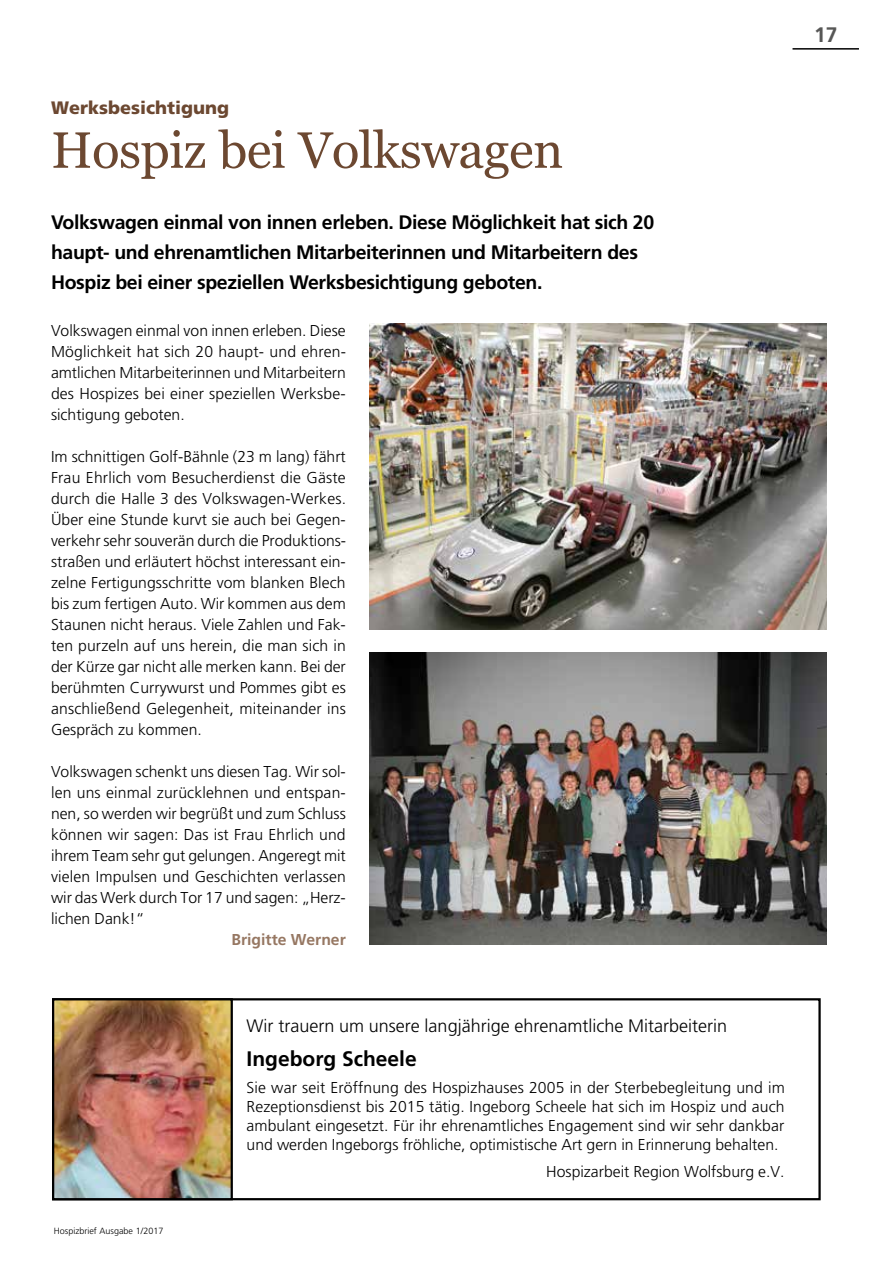
<style>
.page{position:relative;width:893px;height:1263px;background:#fff}
.page>*{position:absolute;margin:0;border:0;box-sizing:border-box;transform-origin:0 0}
.t1{font:51px "Georgia Pro";letter-spacing:-.01em;color:#6c4831}
.t2{font:700 21px "Frutiger LT";color:#000}
.t3{font:700 21px "Frutiger LT";color:#575756}
.t4{font:700 19.5px/30px "Frutiger LT";letter-spacing:-.02em;color:#000}
.t5{font:300 18px "Frutiger LT";color:#000}
.t6{font:900 18px "Frutiger LT";color:#6c4831}
.t7{font:300 15.75px/21px "Frutiger LT";color:#000;text-align:justify}
.t8{font:700 15.75px "Frutiger LT";color:#967762}
.t9{font:300 9px "Frutiger LT";color:#000}
</style>
<div class="page">
<hr style="left:792px;top:48px;width:67px;height:2px;background:#000">
<div style="left:52px;top:998px;width:769px;height:202px;border:2px solid #000"></div>
<img style="left:369px;top:324px;width:457px;height:305px">
<img style="left:369px;top:653px;width:457px;height:292px">
<img style="left:55px;top:1001px;width:175px;height:196px">
<div style="left:52px;top:998px;width:181px;height:202px;border:2px solid #000"></div>
<p class="t6" style="left:51px;top:97px;width:180px">Werksbesichtigung</p>
<h1 class="t1" style="left:51px;top:121px;width:514px">Hospiz bei Volkswagen</h1>
<p class="t4" style="left:51px;top:208px;width:605px">Volkswagen einmal von innen erleben. Diese Möglichkeit hat sich 20 haupt- und ehrenamtlichen Mitarbeiterinnen und Mitarbeitern des<br>Hospiz bei einer speziellen Werksbesichtigung geboten.</p>
<p class="t7" style="left:51px;top:320px;width:297px">Volkswagen einmal von innen erleben. Diese Möglichkeit hat sich 20 haupt- und ehren&shy;amtlichen Mitarbeiterinnen und Mitarbeitern des Hospizes bei einer speziellen Werksbe&shy;sichtigung geboten.</p>
<p class="t7" style="left:51px;top:446px;width:297px">Im schnittigen Golf-Bähnle (23 m lang) fährt Frau Ehrlich vom Besucherdienst die Gäste durch die Halle 3 des Volkswagen-Werkes.<br>Über eine Stunde kurvt sie auch bei Gegen&shy;verkehr sehr souverän durch die Produktions&shy;straßen und erläutert höchst interessant ein&shy;zelne Fertigungsschritte vom blanken Blech bis zum fertigen Auto. Wir kommen aus dem Staunen nicht heraus. Viele Zahlen und Fak&shy;ten purzeln auf uns herein, die man sich in der Kürze gar nicht alle merken kann. Bei der berühmten Currywurst und Pommes gibt es anschließend Gelegenheit, miteinander ins Gespräch zu kommen.</p>
<p class="t7" style="left:51px;top:761px;width:296px">Volkswagen schenkt uns diesen Tag. Wir sol&shy;len uns einmal zurücklehnen und entspan&shy;nen, so werden wir begrüßt und zum Schluss können wir sagen: Das ist Frau Ehrlich und ihrem Team sehr gut gelungen. Angeregt mit vielen Impulsen und Geschichten verlassen wir das Werk durch Tor 17 und sagen: „Herz&shy;lichen Dank!“</p>
<p class="t8" style="left:231px;top:930px;width:116px">Brigitte Werner</p>
<p class="t9" style="left:54px;top:1225px;width:111px">Hospizbrief Ausgabe 1/2017</p>
<p class="t5" style="left:247px;top:1015px;width:482px">Wir trauern um unsere langjährige ehrenamtliche Mitarbeiterin</p>
<h2 class="t2" style="left:247px;top:1046px;width:172px">Ingeborg Scheele</h2>
<p class="t7" style="left:247px;top:1078px;width:540px;line-height:18.9px">Sie war seit Eröffnung des Hospizhauses 2005 in der Sterbebegleitung und im Rezeptionsdienst bis 2015 tätig. Ingeborg Scheele hat sich im Hospiz und auch ambulant eingesetzt. Für ihr ehrenamtliches Engagement sind wir sehr dankbar und werden Ingeborgs fröhliche, optimistische Art gern in Erinnerung behalten.</p>
<p class="t7" style="left:546px;top:1161px;width:240px">Hospizarbeit Region Wolfsburg e.V.</p>
<h2 class="t3" style="left:814px;top:23px;width:25px">17</h2>
</div>
